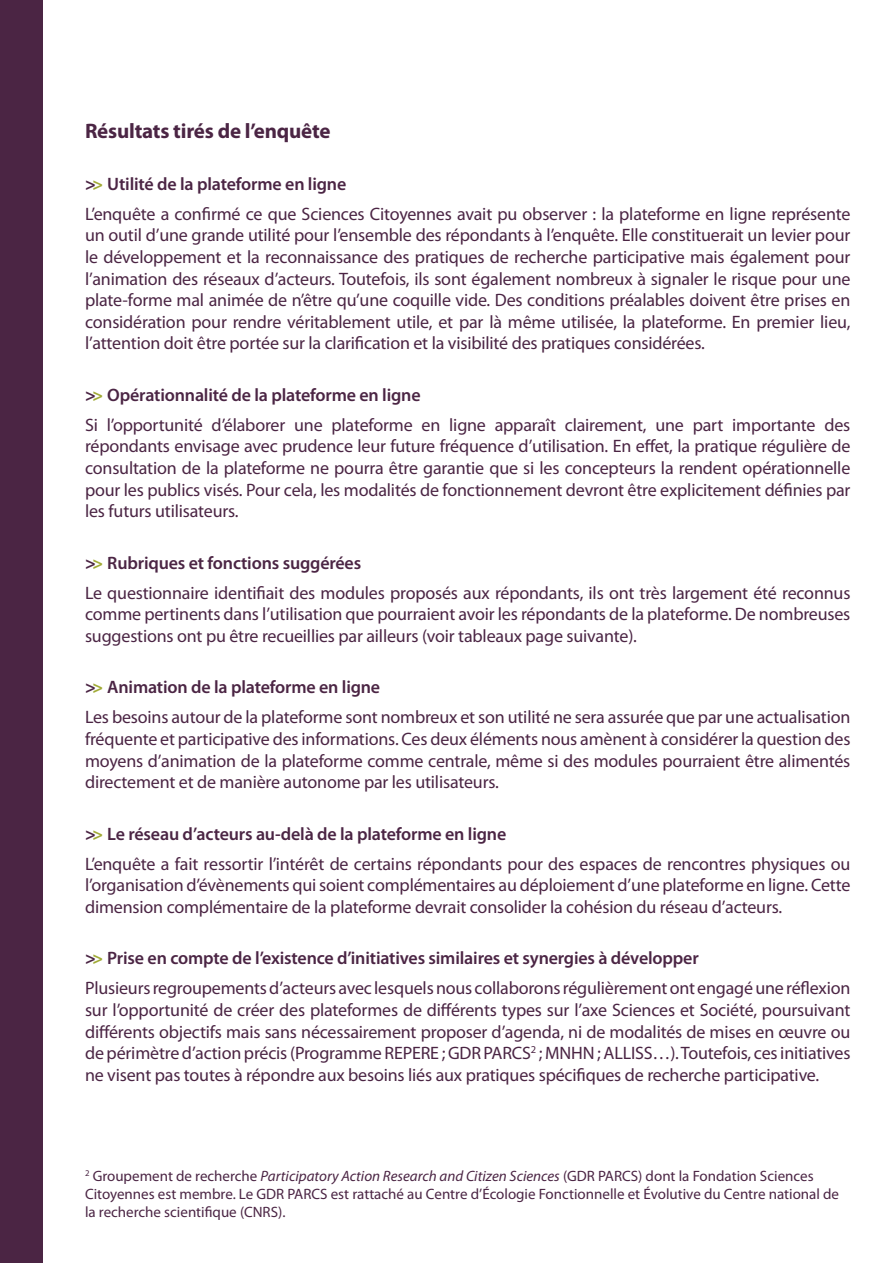
<style>
.page{position:relative;width:893px;height:1263px;background:#fff}
.page>*{position:absolute;margin:0;border:0;box-sizing:border-box;transform-origin:0 0}
.t1{font:700 21px "Myriad Pro";letter-spacing:-.01em;color:#4b2544}
.t2{font:18px/21.6px "Myriad Pro";letter-spacing:-.01em;color:#4b2544}
.t3{font:15px/18px "Myriad Pro";color:#4b2544}
.s1{font-weight:700}
.s2{font-weight:700;color:#a1ab36}
.s3{font-weight:600}
.s4{font-style:italic}
</style>
<div class="page">
<div style="left:0;top:0;width:43px;height:1263px;background:#4b2544"></div>
<p class="t1" style="left:85px;top:118px;width:247px">Résultats tirés de l’enquête</p>
<p class="t2" style="left:85px;top:168px;width:767px;line-height:30.2px"><span class="s1">&gt;</span><span class="s2">&gt;</span> <span class="s3">Utilité de la plateforme en ligne<br></span>L’enquête a confirmé ce que Sciences Citoyennes avait pu observer : la plateforme en ligne représente</p>
<p class="t2" style="left:85px;top:224px;width:767px;text-align:justify">un outil d’une grande utilité pour l’ensemble des répondants à l’enquête. Elle constituerait un levier pour le développement et la reconnaissance des pratiques de recherche participative mais également pour l’animation des réseaux d’acteurs. Toutefois, ils sont également nombreux à signaler le risque pour une plate-forme mal animée de n’être qu’une coquille vide. Des conditions préalables doivent être prises en considération pour rendre véritablement utile, et par là même utilisée, la plateforme. En premier lieu, l’attention doit être portée sur la clarification et la visibilité des pratiques considérées.</p>
<p class="t2" style="left:85px;top:379px;width:767px;line-height:30.2px"><span class="s1">&gt;</span><span class="s2">&gt;</span> <span class="s3">Opérationnalité de la plateforme en ligne<br></span>Si l’opportunité d’élaborer une plateforme en ligne apparaît clairement, une part importante des</p>
<p class="t2" style="left:85px;top:435px;width:767px;text-align:justify">répondants envisage avec prudence leur future fréquence d’utilisation. En effet, la pratique régulière de consultation de la plateforme ne pourra être garantie que si les concepteurs la rendent opérationnelle pour les publics visés. Pour cela, les modalités de fonctionnement devront être explicitement définies par les futurs utilisateurs.</p>
<p class="t2" style="left:85px;top:547px;width:767px;line-height:30.2px"><span class="s1">&gt;</span><span class="s2">&gt;</span> <span class="s3">Rubriques et fonctions suggérées<br></span>Le questionnaire identifiait des modules proposés aux répondants, ils ont très largement été reconnus</p>
<p class="t2" style="left:85px;top:603px;width:767px">comme pertinents dans l’utilisation que pourraient avoir les répondants de la plateforme. De nombreuses suggestions ont pu être recueillies par ailleurs (voir tableaux page suivante).</p>
<p class="t2" style="left:85px;top:672px;width:767px;line-height:30.2px"><span class="s1">&gt;</span><span class="s2">&gt;</span> <span class="s3">Animation de la plateforme en ligne<br></span>Les besoins autour de la plateforme sont nombreux et son utilité ne sera assurée que par une actualisation</p>
<p class="t2" style="left:85px;top:728px;width:767px;text-align:justify">fréquente et participative des informations. Ces deux éléments nous amènent à considérer la question des moyens d’animation de la plateforme comme centrale, même si des modules pourraient être alimentés directement et de manière autonome par les utilisateurs.</p>
<p class="t2" style="left:85px;top:818px;width:767px;line-height:30.2px"><span class="s1">&gt;</span><span class="s2">&gt;</span> <span class="s3">Le réseau d’acteurs au-delà de la plateforme en ligne<br></span>L’enquête a fait ressortir l’intérêt de certains répondants pour des espaces de rencontres physiques ou</p>
<p class="t2" style="left:85px;top:874px;width:767px">l’organisation d’évènements qui soient complémentaires au déploiement d’une plateforme en ligne. Cette dimension complémentaire de la plateforme devrait consolider la cohésion du réseau d’acteurs.</p>
<p class="t2" style="left:85px;top:943px;width:767px;line-height:30.2px"><span class="s1">&gt;</span><span class="s2">&gt;</span> <span class="s3">Prise en compte de l’existence d’initiatives similaires et synergies à développer<br></span>Plusieurs regroupements d’acteurs avec lesquels nous collaborons régulièrement ont engagé une réflexion</p>
<p class="t2" style="left:85px;top:999px;width:767px;text-align:justify">sur l’opportunité de créer des plateformes de différents types sur l’axe Sciences et Société, poursuivant différents objectifs mais sans nécessairement proposer d’agenda, ni de modalités de mises en œuvre ou de périmètre d’action précis (Programme REPERE ; GDR PARCS<sup>2</sup> ; MNHN ; ALLISS…). Toutefois, ces initiatives ne visent pas toutes à répondre aux besoins liés aux pratiques spécifiques de recherche participative.</p>
<p class="t3" style="left:85px;top:1166px;width:756px"><sup>2</sup> Groupement de recherche <span class="s4">Participatory Action Research and Citizen Sciences</span> (GDR PARCS) dont la Fondation Sciences<br>Citoyennes est membre. Le GDR PARCS est rattaché au Centre d’Écologie Fonctionnelle et Évolutive du Centre national de la recherche scientifique (CNRS).</p>
</div>
